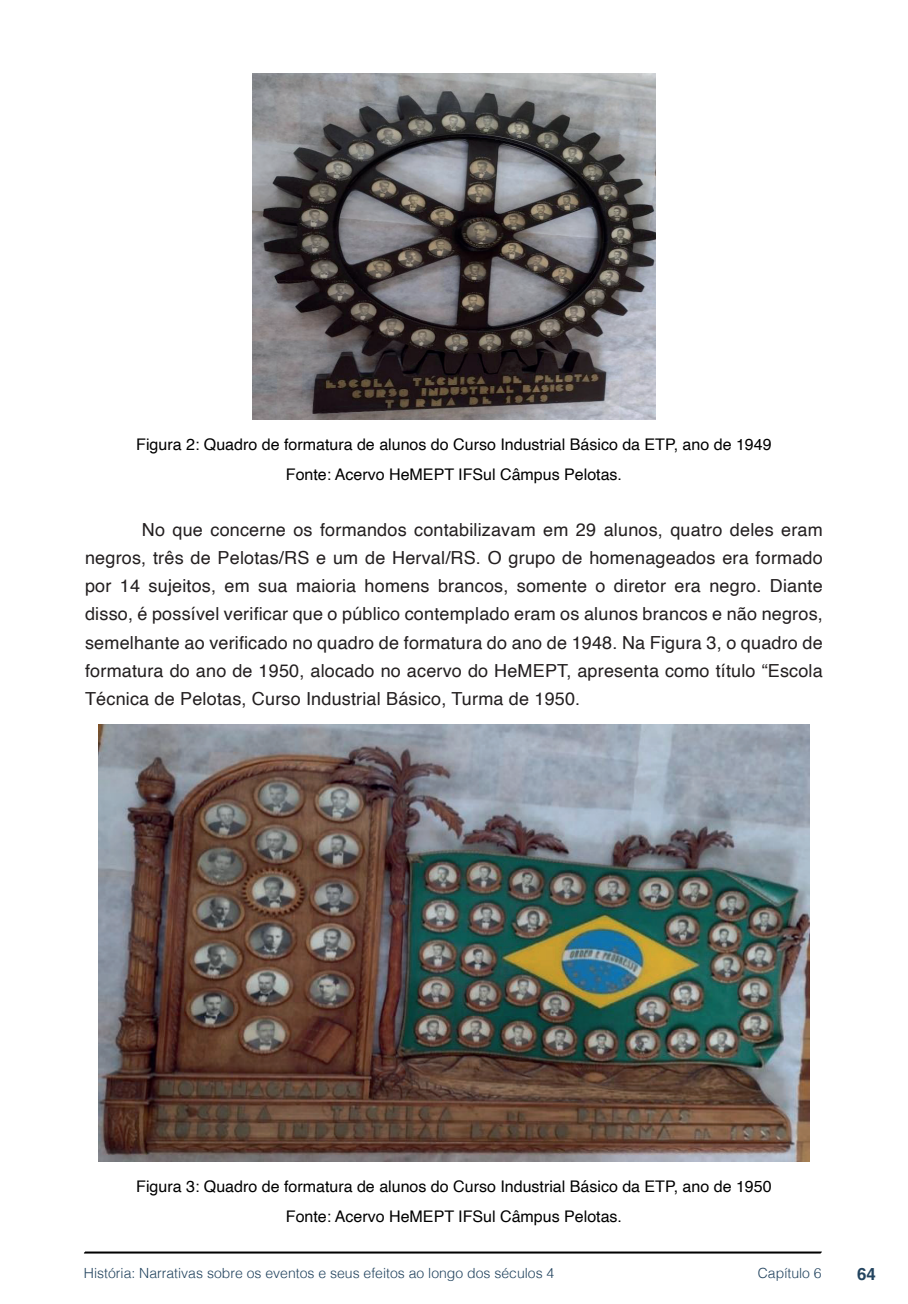
<style>
.page{position:relative;width:908px;height:1304px;background:#fff}
.page>*{position:absolute;margin:0;border:0;box-sizing:border-box;transform-origin:0 0}
.txt{font:18px/28px "Helvetica";letter-spacing:.01em;color:#231f20;text-align:justify}
.t1{font:700 16.8px "Helvetica";color:#23445f}
.imagens_graf_tab{font:16px "Helvetica";color:#000}
.t2{font:300 14px "Helvetica";color:#23445f}
</style>
<div class="page">
<svg style="left:84px;top:1251px;width:737px;height:3px;background:#515151"></svg>
<img style="left:252px;top:74px;width:403px;height:345px">
<img style="left:99px;top:725px;width:710px;height:436px">
<p class="imagens_graf_tab" style="left:136px;top:432px;width:636px">Figura 2: Quadro de formatura de alunos do Curso Industrial Básico da ETP, ano de 1949</p>
<p class="imagens_graf_tab" style="left:286px;top:463px;width:337px">Fonte: Acervo HeMEPT IFSul Câmpus Pelotas.</p>
<p class="txt" style="left:85px;top:517px;width:738px;text-indent:57px">No que concerne os formandos contabilizavam em 29 alunos, quatro deles eram negros, três de Pelotas/RS e um de Herval/RS. O grupo de homenageados era formado por 14 sujeitos, em sua maioria homens brancos, somente o diretor era negro. Diante disso, é possível verificar que o público contemplado eram os alunos brancos e não negros, semelhante ao verificado no quadro de formatura do ano de 1948. Na Figura 3, o quadro de formatura do ano de 1950, alocado no acervo do HeMEPT, apresenta como título “Escola Técnica de Pelotas, Curso Industrial Básico, Turma de 1950.</p>
<p class="imagens_graf_tab" style="left:136px;top:1174px;width:636px">Figura 3: Quadro de formatura de alunos do Curso Industrial Básico da ETP, ano de 1950</p>
<p class="imagens_graf_tab" style="left:286px;top:1204px;width:337px">Fonte: Acervo HeMEPT IFSul Câmpus Pelotas.</p>
<p class="t2" style="left:84px;top:1261px;width:471px">História: Narrativas sobre os eventos e seus efeitos ao longo dos séculos 4</p>
<p class="t2" style="left:757px;top:1261px;width:65px">Capítulo 6</p>
<p class="t1" style="left:856px;top:1264px;width:20px">64</p>
</div>
